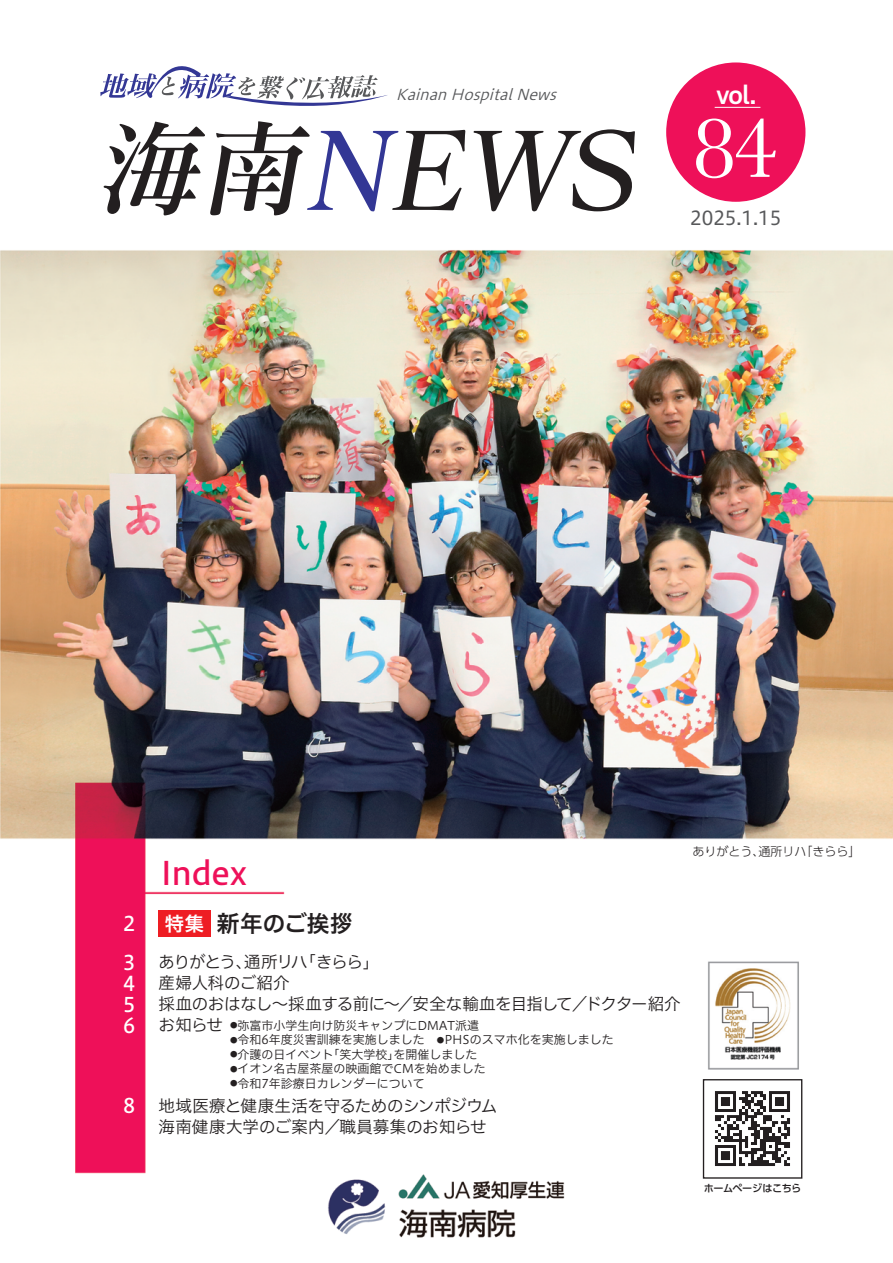
<style>
.page{position:relative;width:893px;height:1263px;background:#fff}
.page>*{position:absolute;margin:0;border:0;box-sizing:border-box;transform-origin:0 0}
.t1{font:italic 106.35px "Matisse Pro DB";color:#231f20}
.t2{font:88.95px "Baskerville";color:#fff}
.t3{font:32.1px "Hiragino UD Sans Std W5";letter-spacing:-.015em;color:#ee1059}
.t4{font:24.15px "Hiragino UD Sans Std W6";color:#fff}
.t5{font:22.65px "Hiragino UD Sans F Std W6";color:#231f20}
.t6{font:20.1px/21px "Hiragino UD Sans Std W5";color:#fff}
.t7{font:19.05px "Hiragino UD Sans Std W4";color:#57585a}
.t8{font:16.5px/21px "Hiragino UD Sans F Std W3";letter-spacing:-.04em;color:#231f20}
.t9{font:16.5px/21px "Hiragino UD Sans F Std W3";letter-spacing:-.02em;color:#231f20}
.t10{font:italic 14.85px "Hiragino UD Sans Std W3";color:#57585a}
.t11{font:12px "Hiragino UD Sans F Std W3";color:#231f20}
.t12{font:300 12px "UD Shin Go Pro";color:#231f20}
.t13{font:500 10.2px "UD Shin Go Pro";letter-spacing:-.045em;color:#231f20}
.s1{color:#333795}
.s2{font-size:19.35px;color:#fff}
.s3{font-size:7.5px}
</style>
<div class="page">
<img style="left:0;top:65px;width:893px;height:1173px">
<div style="left:666px;top:62px;width:139px;height:140px;background:#ee1059;border-radius:50%"></div>
<hr style="left:715px;top:107px;width:45px;height:1px;background:#fff">
<svg style="left:100px;top:65px;width:288px;height:53px"></svg>
<img style="left:703px;top:1079px;width:99px;height:99px">
<div style="left:158px;top:910px;width:52px;height:26px;background:#ee1d23"></div>
<svg style="left:689px;top:840px;width:167px;height:57px"></svg>
<p class="t10" style="left:396px;top:83px;width:167px">KainanHospitalNews</p>
<h1 class="t1" style="left:93px;top:103px;width:565px">海南<span class="s1">N</span>EWS</h1>
<h3 class="t4" style="left:716px;top:76px;width:41px">vol.</h3>
<h2 class="t2" style="left:692px;top:91px;width:87px">84</h2>
<h3 class="t7" style="left:690px;top:203px;width:93px">2025.1.15</h3>
<h3 class="t6" style="left:123px;top:903px;width:14px;line-height:39px">2<br>3</h3>
<h3 class="t6" style="left:123px;top:972px;width:14px;text-align:justify">4<br>5<br>6</h3>
<h3 class="t6" style="left:123px;top:1093px;width:14px">8</h3>
<h3 class="t3" style="left:160px;top:849px;width:89px">Index</h3>
<h3 class="t5" style="left:165px;top:906px;width:189px"><span class="s2">特集</span> 新年のご挨拶</h3>
<h3 class="t8" style="left:159px;top:950px;width:524px">ありがとう、通所リハ「きらら」<br>産婦人科のご紹介<br>採血のおはなし～採血する前に～／安全な輸血を目指して／ドクター紹介お知らせ</h3>
<p class="t11" style="left:230px;top:1016px;width:251px"><span class="s3">●</span>弥富市小学生向け防災キャンプにDMAT派遣</p>
<p class="t11" style="left:230px;top:1031px;width:385px"><span class="s3">●</span>令和6年度災害訓練を実施しました　<span class="s3">●</span>PHSのスマホ化を実施しました</p>
<p class="t11" style="left:230px;top:1045px;width:249px"><span class="s3">●</span>介護の日イベント「笑大学校」を開催しました</p>
<p class="t11" style="left:230px;top:1060px;width:257px"><span class="s3">●</span>イオン名古屋茶屋の映画館でCMを始めました</p>
<p class="t11" style="left:230px;top:1074px;width:196px"><span class="s3">●</span>令和7年診療日カレンダーについて</p>
<h3 class="t9" style="left:159px;top:1094px;width:340px">地域医療と健康生活を守るためのシンポジウム海南健康大学のご案内／職員募集のお知らせ</h3>
<p class="t12" style="left:692px;top:842px;width:170px">ありがとう、通所リハ「きらら」</p>
<p class="t13" style="left:704px;top:1180px;width:99px">ホームページはこちら</p>
</div>
